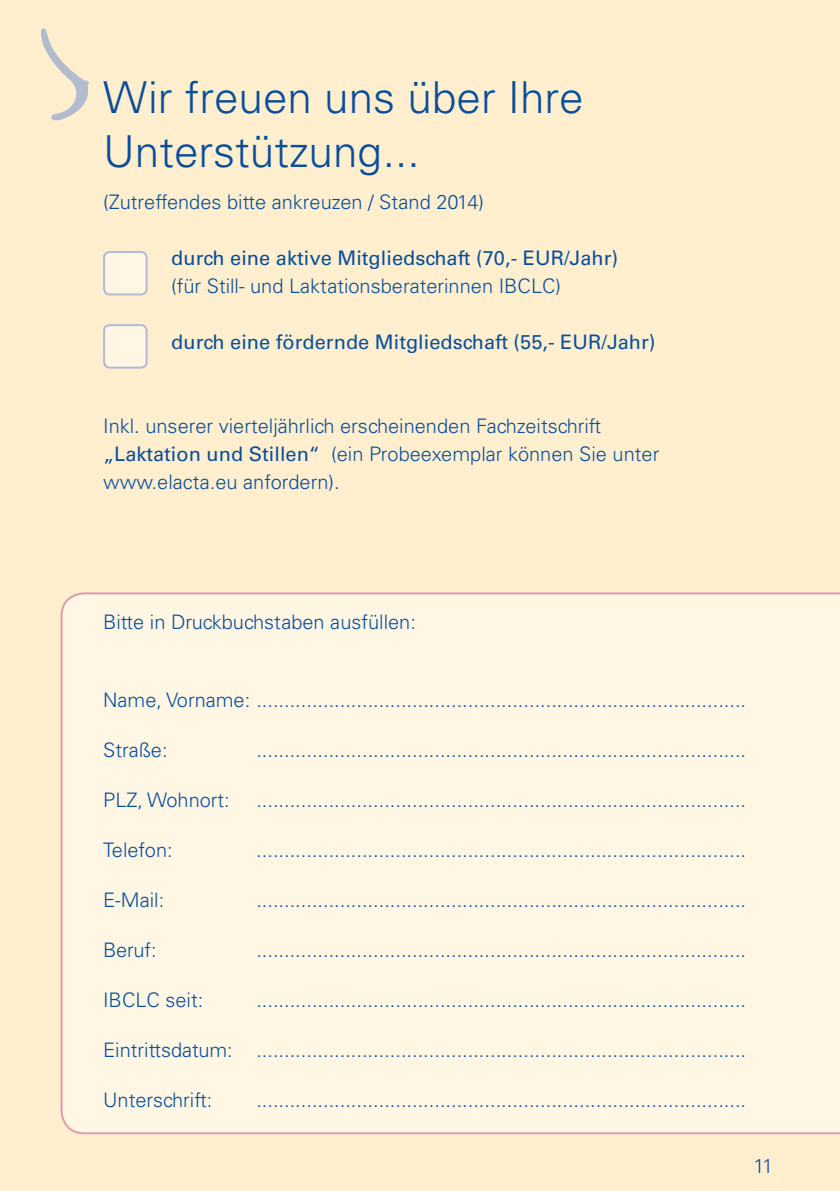
<style>
.page{position:relative;width:840px;height:1191px;background:#fff}
.page>*{position:absolute;margin:0;border:0;box-sizing:border-box;transform-origin:0 0}
.t1{font:300 44px/54px "Univers";color:#0a4e9b}
.t2{font:300 20px/28px "Univers";color:#0a4e9b}
.t3{font:20px "Univers";color:#0a4e9b}
.s1{font-weight:400}
</style>
<div class="page">
<div style="left:0;top:0;width:839px;height:1191px;background:#ffefcf"></div>
<svg style="left:41px;top:28px;width:48px;height:92px"></svg>
<div style="left:60px;top:592px;width:779px;height:542px;background:#fff6e4"></div>
<div style="left:104px;top:252px;width:42px;height:42px;background:#fff6e4;border-radius:6px"></div>
<div style="left:103px;top:251px;width:44px;height:44px;border:2px solid #b0bcd6;border-radius:6px"></div>
<div style="left:104px;top:325px;width:42px;height:43px;background:#fff6e4;border-radius:6px"></div>
<div style="left:103px;top:324px;width:44px;height:45px;border:2px solid #b0bcd6;border-radius:6px"></div>
<h1 class="t1" style="left:103px;top:70px;width:482px">Wir freuen uns über Ihre<br>Unterstützung...</h1>
<p class="t2" style="left:103px;top:188px;width:382px">(Zutreffendes bitte ankreuzen / Stand 2014)</p>
<p class="t3" style="left:171px;top:246px;width:448px">durch eine aktive Mitgliedschaft (70,- EUR/Jahr)</p>
<p class="t2" style="left:171px;top:272px;width:391px">(für Still- und Laktationsberaterinnen IBCLC)</p>
<p class="t3" style="left:171px;top:330px;width:485px">durch eine fördernde Mitgliedschaft (55,- EUR/Jahr)</p>
<p class="t2" style="left:103px;top:412px;width:557px">Inkl. unserer vierteljährlich erscheinenden Fachzeitschrift <span class="s1">„Laktation und Stillen“</span> (ein Probeexemplar können Sie unter www.elacta.eu anfordern).</p>
<p class="t2" style="left:103px;top:608px;width:314px">Bitte in Druckbuchstaben ausfüllen:</p>
<p class="t2" style="left:103px;top:686px;width:644px">Name, Vorname: ........................................................................................</p>
<p class="t2" style="left:103px;top:736px;width:66px">Straße:</p>
<p class="t2" style="left:256px;top:736px;width:491px">........................................................................................</p>
<p class="t2" style="left:103px;top:786px;width:128px">PLZ, Wohnort:</p>
<p class="t2" style="left:256px;top:786px;width:491px">........................................................................................</p>
<p class="t2" style="left:103px;top:836px;width:71px">Telefon:</p>
<p class="t2" style="left:103px;top:886px;width:63px">E-Mail:</p>
<p class="t2" style="left:103px;top:936px;width:55px">Beruf:</p>
<p class="t2" style="left:256px;top:836px;width:491px">........................................................................................</p>
<p class="t2" style="left:256px;top:886px;width:491px">........................................................................................</p>
<p class="t2" style="left:256px;top:936px;width:491px">........................................................................................</p>
<p class="t2" style="left:103px;top:986px;width:102px">IBCLC seit:</p>
<p class="t2" style="left:256px;top:986px;width:491px">........................................................................................</p>
<p class="t2" style="left:103px;top:1036px;width:644px">Eintrittsdatum: ........................................................................................</p>
<p class="t2" style="left:103px;top:1086px;width:111px">Unterschrift:</p>
<p class="t2" style="left:256px;top:1086px;width:491px">........................................................................................</p>
<p class="t2" style="left:753px;top:1151px;width:21px">11</p>
</div>
